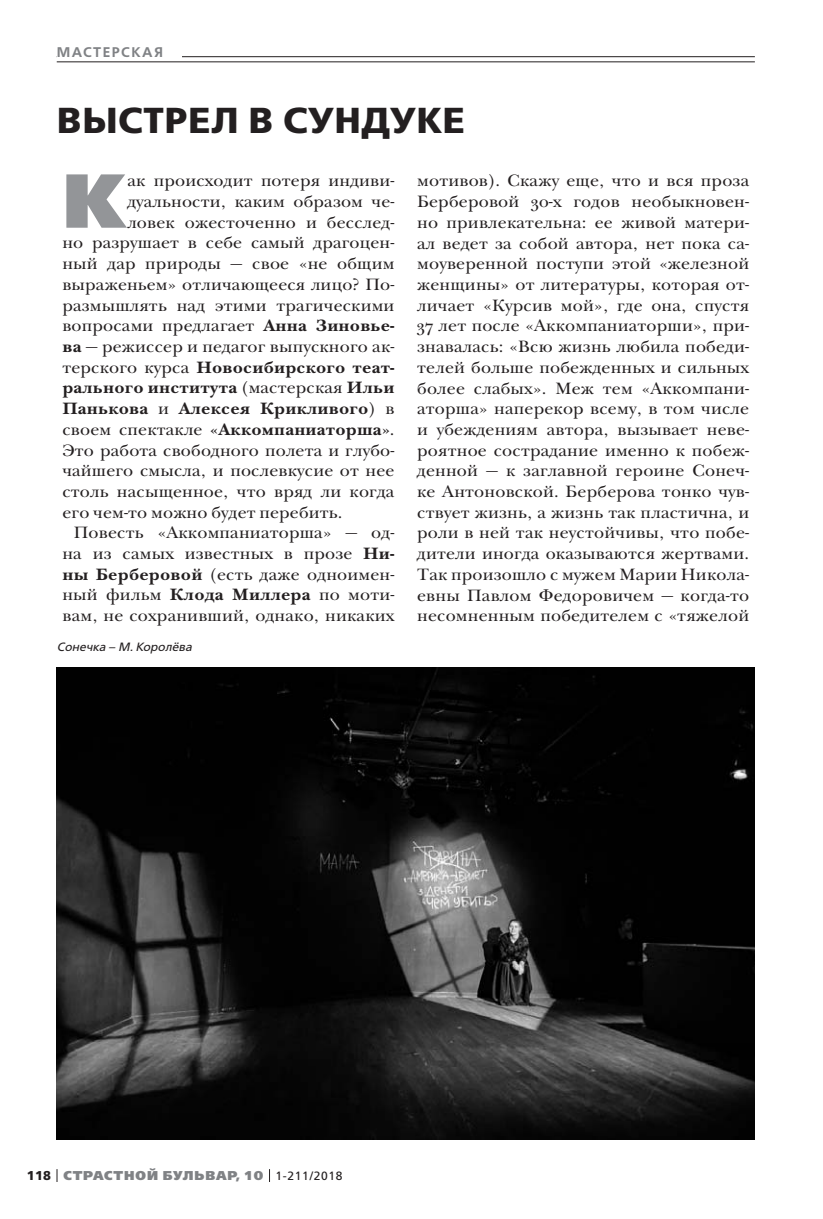
<style>
.page{position:relative;width:823px;height:1219px;background:#fff}
.page>*{position:absolute;margin:0;border:0;box-sizing:border-box;transform-origin:0 0}
.t1{font:800 76.2px "Free Set";color:#939598;scale:1.04 1}
.t2{font:700 36px "Free Set";letter-spacing:.02em;color:#231f20}
.t3{font:17px/20.8px "New Baskerville ITC";letter-spacing:.01em;color:#231f20;text-align:justify;scale:1.04 1}
.t4{font:700 17px "New Baskerville ITC";letter-spacing:.01em;color:#231f20;scale:1.04 1}
.t5{font:600 14px "Free Set";letter-spacing:.11em;color:#808285}
.t6{font:800 12.8px "Free Set";letter-spacing:.07em;color:#808285}
.t7{font:italic 12px "Free Set";color:#231f20}
.s1{font-weight:700}
.s2{font-weight:400}
.s3{font-weight:700;color:#231f20}
.s4{font-weight:400;font-size:12px;color:#231f20}
</style>
<div class="page">
<svg style="left:57px;top:1169px;width:1px;height:13px"></svg>
<svg style="left:269px;top:1169px;width:1px;height:13px"></svg>
<hr style="left:57px;top:56px;width:697px;height:1px;background:#231f20">
<div style="left:57px;top:41px;width:124px;height:21px;background:#fff"></div>
<hr style="left:57px;top:62px;width:697px;height:1px;background:#231f20">
<img style="left:57px;top:668px;width:697px;height:471px">
<p class="t5" style="left:57px;top:45px;width:108px">МАСТЕРСКАЯ</p>
<h2 class="t2" style="left:57px;top:103px;width:409px">ВЫСТРЕЛ В СУНДУКЕ</h2>
<h1 class="t1" style="left:62px;top:164px;width:63px">К</h1>
<p class="t3" style="left:127px;top:172px;width:258px">ак происходит потеря индиви-</p>
<p class="t3" style="left:417px;top:172px;width:320px">мотивов). Скажу еще, что и вся проза Берберовой 30-х годов необыкновен&shy;но привлекательна: ее живой матери&shy;ал ведет за собой автора, нет пока са&shy;моуверенной поступи этой «железной женщины» от литературы, которая от&shy;личает «Курсив мой», где она, спустя 37 лет после «Аккомпаниаторши», при&shy;знавалась: «Всю жизнь любила победи&shy;телей больше побежденных и сильных более слабых». Меж тем «Аккомпани&shy;аторша» наперекор всему, в том числе и убеждениям автора, вызывает неве&shy;роятное сострадание именно к побеж&shy;денной — к заглавной героине Сонеч&shy;ке Антоновской. Берберова тонко чув&shy;ствует жизнь, а жизнь так пластична, и роли в ней так неустойчивы, что побе&shy;дители иногда оказываются жертвами.<br>Так произошло с мужем Марии Никола&shy;евны Павлом Федоровичем — когда-то несомненным победителем с «тяжелой</p>
<p class="t3" style="left:127px;top:193px;width:258px">дуальности, каким образом че-</p>
<p class="t3" style="left:127px;top:213px;width:258px">ловек ожесточенно и бесслед-</p>
<p class="t3" style="left:62px;top:234px;width:320px">но разрушает в себе самый драгоцен-</p>
<p class="t3" style="left:62px;top:255px;width:320px">ный дар природы — свое «не общим</p>
<p class="t3" style="left:62px;top:275px;width:320px">выраженьем» отличающееся лицо? По-</p>
<p class="t3" style="left:62px;top:296px;width:320px">размышлять над этими трагическими</p>
<p class="t3" style="left:62px;top:317px;width:320px">вопросами предлагает <span class="s1">Анна Зиновье-</span></p>
<p class="t3" style="left:62px;top:338px;width:320px"><span class="s1">ва</span> — режиссер и педагог выпускного ак-</p>
<p class="t4" style="left:62px;top:361px;width:320px"><span class="s2">терского курса</span> Новосибирского теат-</p>
<p class="t4" style="left:62px;top:381px;width:320px">рального института <span class="s2">(мастерская</span> Ильи</p>
<p class="t4" style="left:62px;top:402px;width:320px">Панькова <span class="s2">и</span> Алексея Крикливого<span class="s2">) в</span></p>
<p class="t4" style="left:62px;top:423px;width:320px"><span class="s2">своем спектакле</span> «Аккомпаниаторша»<span class="s2">.</span></p>
<p class="t3" style="left:62px;top:441px;width:320px">Это работа свободного полета и глубо-</p>
<p class="t3" style="left:62px;top:462px;width:320px">чайшего смысла, и послевкусие от нее</p>
<p class="t3" style="left:62px;top:483px;width:320px">столь насыщенное, что вряд ли когда</p>
<p class="t3" style="left:62px;top:503px;width:270px">его чем-то можно будет перебить.</p>
<p class="t3" style="left:74px;top:524px;width:309px">Повесть «Аккомпаниаторша» — од-</p>
<p class="t3" style="left:62px;top:545px;width:320px">на из самых известных в прозе <span class="s1">Ни-</span></p>
<p class="t3" style="left:62px;top:565px;width:320px"><span class="s1">ны Берберовой</span> (есть даже одноимен-</p>
<p class="t3" style="left:62px;top:586px;width:320px">ный фильм <span class="s1">Клода Миллера</span> по моти-</p>
<p class="t3" style="left:62px;top:607px;width:320px">вам, не сохранивший, однако, никаких</p>
<p class="t7" style="left:57px;top:641px;width:136px">Сонечка – М. Королёва</p>
<p class="t6" style="left:27px;top:1169px;width:317px"><span class="s3">118</span> СТРАСТНОЙ БУЛЬВАР, 10 <span class="s4">1-211/2018</span></p>
</div>
